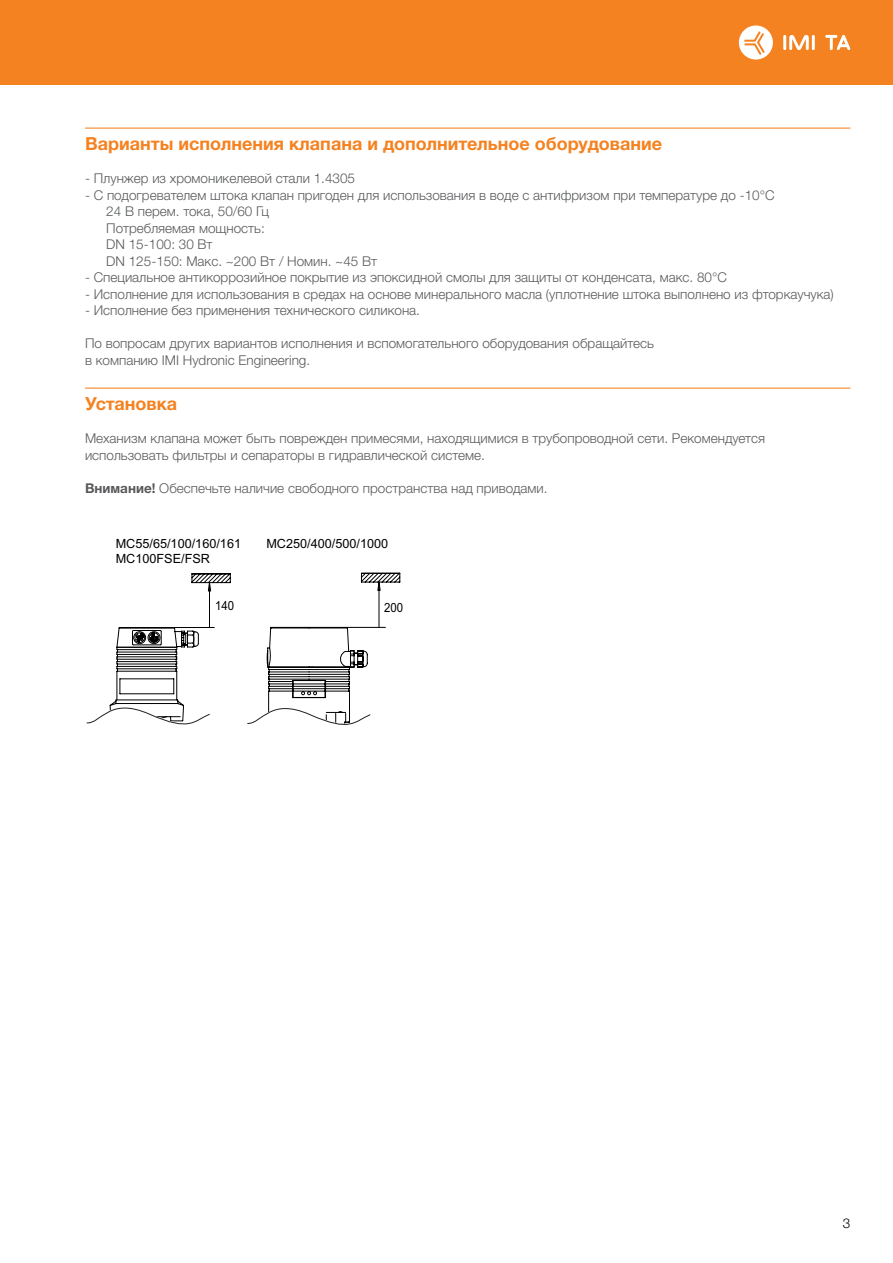
<style>
.page{position:relative;width:893px;height:1263px;background:#fff}
.page>*{position:absolute;margin:0;border:0;box-sizing:border-box;transform-origin:0 0}
.t1{font:700 18px "Helvetica Neue LTW1 G";color:#f58220}
.t2{font:300 13.5px/16.5px "Helvetica Neue LTW1 G";color:#58595b}
.t3{font:300 13.5px "Helvetica Neue LTW1 G";color:#000}
.t4{font:12.75px/15.1px "Arial";color:#000}
.t5{font:12.75px "Arial";color:#000;scale:.9 1}
.s1{font-weight:700}
</style>
<div class="page">
<div style="left:0;top:0;width:893px;height:85px;background:#f58220"></div>
<hr style="left:783px;top:35px;width:3px;height:15px;background:#fff">
<hr style="left:812px;top:35px;width:3px;height:15px;background:#fff">
<svg style="left:789px;top:35px;width:20px;height:15px"></svg>
<svg style="left:825px;top:35px;width:25px;height:15px"></svg>
<svg style="left:739px;top:25px;width:34px;height:35px"></svg>
<hr style="left:85px;top:128px;width:765px;height:1px;background:#f58220">
<hr style="left:85px;top:388px;width:765px;height:1px;background:#f58220">
<svg style="left:86px;top:573px;width:145px;height:152px"></svg>
<svg style="left:247px;top:572px;width:154px;height:153px"></svg>
<h1 class="t1" style="left:85px;top:132px;width:579px">Варианты исполнения клапана и дополнительное оборудование</h1>
<p class="t2" style="left:85px;top:170px;width:271px">- Плунжер из хромоникелевой стали 1.4305</p>
<p class="t2" style="left:106px;top:187px;width:670px;text-indent:-21px">- С подогревателем штока клапан пригоден для использования в воде с антифризом при температуре до -10°C 24 В перем. тока, 50/60 Гц<br>Потребляемая мощность:<br>DN 15-100: 30 Вт<br>DN 125-150: Макс. ~200 Вт / Номин. ~45 Вт</p>
<p class="t2" style="left:85px;top:269px;width:643px">- Специальное антикоррозийное покрытие из эпоксидной смолы для защиты от конденсата, макс. 80°C</p>
<p class="t2" style="left:85px;top:286px;width:750px">- Исполнение для использования в средах на основе минерального масла (уплотнение штока выполнено из фторкаучука)</p>
<p class="t2" style="left:85px;top:302px;width:336px">- Исполнение без применения технического силикона.</p>
<p class="t2" style="left:85px;top:335px;width:571px">По вопросам других вариантов исполнения и вспомогательного оборудования обращайтесь в компанию IMI Hydronic Engineering.</p>
<h1 class="t1" style="left:85px;top:392px;width:94px">Установка</h1>
<p class="t2" style="left:85px;top:430px;width:681px">Механизм клапана может быть поврежден примесями, находящимися в трубопроводной сети. Рекомендуется использовать фильтры и сепараторы в гидравлической системе.</p>
<p class="t2" style="left:85px;top:480px;width:464px"><span class="s1">Внимание!</span> Обеспечьте наличие свободного пространства над приводами.</p>
<p class="t4" style="left:116px;top:536px;width:127px">MC55/65/100/160/161<br>MC100FSE/FSR</p>
<p class="t4" style="left:266px;top:536px;width:123px">MC250/400/500/1000</p>
<p class="t5" style="left:215px;top:597px;width:23px">140</p>
<p class="t5" style="left:384px;top:599px;width:23px">200</p>
<p class="t3" style="left:843px;top:1215px;width:9px">3</p>
</div>
